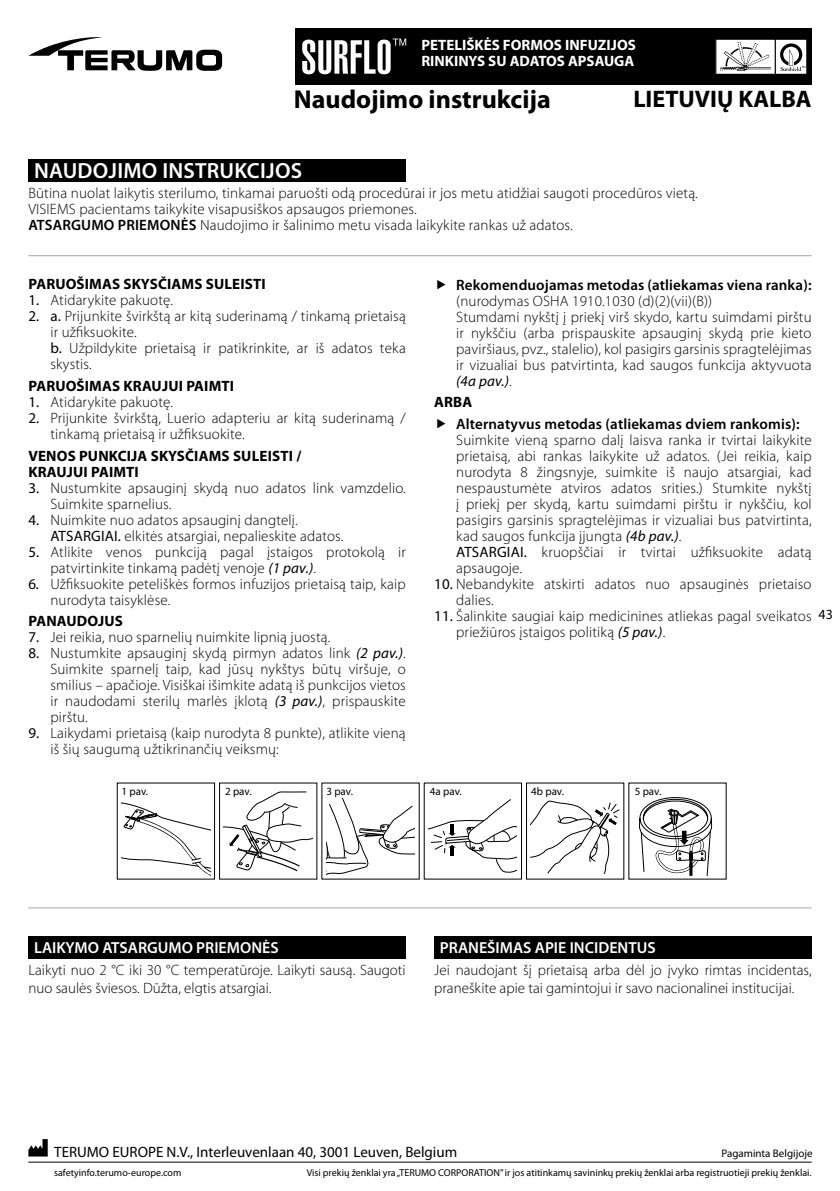
<style>
.page{position:relative;width:840px;height:1191px;background:#fff}
.page>*{position:absolute;margin:0;border:0;box-sizing:border-box;transform-origin:0 0}
.t1{font:700 26px "Myriad Pro";color:#000}
.t2{font:700 24px "Myriad Pro";color:#000}
.t3{font:600 22px "Myriad Pro";letter-spacing:.01em;color:#fff}
.t4{font:600 16px "Myriad Pro";color:#fff}
.t5{font:300 15px/16px "Myriad Pro";letter-spacing:.01em;color:#000}
.t6{font:700 15px/16px "Myriad Pro";letter-spacing:.01em;color:#000}
.t7{font:600 15px "Myriad Pro";letter-spacing:.01em;color:#000}
.t8{font:15px "Myriad Pro";color:#000}
.t9{font:700 15px/16px "Myriad Pro";color:#fff}
.t10{font:14px "Myriad Pro";color:#000}
.t11{font:11px "Myriad Pro";color:#000}
.t12{font:10px "Myriad Pro";color:#000}
.s1{font-weight:600}
.s2{font-weight:400}
.s3{font-weight:400;font-style:italic}
</style>
<div class="page">
<hr style="left:28px;top:1161px;width:783px;height:1px;background:#000">
<div style="left:28px;top:159px;width:377px;height:22px;background:#000"></div>
<svg style="left:28px;top:1139px;width:20px;height:17px"></svg>
<hr style="left:28px;top:255px;width:783px;height:1px;background:#a6a5a5">
<svg style="left:116px;top:782px;width:610px;height:98px"></svg>
<svg style="left:122px;top:795px;width:88px;height:80px"></svg>
<svg style="left:224px;top:791px;width:88px;height:84px"></svg>
<svg style="left:326px;top:798px;width:88px;height:77px"></svg>
<svg style="left:428px;top:799px;width:88px;height:73px"></svg>
<svg style="left:530px;top:801px;width:89px;height:73px"></svg>
<svg style="left:636px;top:794px;width:79px;height:81px"></svg>
<div style="left:28px;top:935px;width:377px;height:23px;background:#000"></div>
<div style="left:434px;top:935px;width:377px;height:23px;background:#000"></div>
<hr style="left:28px;top:907px;width:783px;height:1px;background:#a8a8a7">
<div style="left:295px;top:28px;width:516px;height:57px;background:#000"></div>
<svg style="left:28px;top:37px;width:194px;height:34px"></svg>
<svg style="left:715px;top:39px;width:92px;height:36px;background:#c5c5c5"></svg>
<svg style="left:302px;top:39px;width:104px;height:35px"></svg>
<p class="t9" style="left:421px;top:36px;width:216px">PETELIŠKĖS FORMOS INFUZIJOS<br>RINKINYS SU ADATOS APSAUGA</p>
<h1 class="t1" style="left:294px;top:82px;width:258px">Naudojimo instrukcija</h1>
<h2 class="t2" style="left:633px;top:83px;width:180px">LIETUVIŲ KALBA</h2>
<h3 class="t3" style="left:34px;top:157px;width:269px">NAUDOJIMO INSTRUKCIJOS</h3>
<p class="t5" style="left:28px;top:185px;width:670px">Būtina nuolat laikytis sterilumo, tinkamai paruošti odą procedūrai ir jos metu atidžiai saugoti procedūros vietą.<br>VISIEMS pacientams taikykite visapusiškos apsaugos priemones.<br><span class="s1">ATSARGUMO PRIEMONĖS</span> Naudojimo ir šalinimo metu visada laikykite rankas už adatos.</p>
<p class="t6" style="left:28px;top:276px;width:239px">PARUOŠIMAS SKYSČIAMS SULEISTI</p>
<p class="t5" style="left:28px;top:292px;width:146px"><span class="s2">1.</span> Atidarykite pakuotę.</p>
<p class="t5" style="left:50px;top:308px;width:357px;text-indent:-22px"><span class="s2">2. a.</span> Prijunkite švirkštą ar kitą suderinamą / tinkamą prietaisą ir užfiksuokite.<br><span class="s2">b.</span> Užpildykite prietaisą ir patikrinkite, ar iš adatos teka skystis.</p>
<p class="t6" style="left:28px;top:377px;width:207px">PARUOŠIMAS KRAUJUI PAIMTI</p>
<p class="t5" style="left:28px;top:394px;width:146px"><span class="s2">1.</span> Atidarykite pakuotę.</p>
<p class="t5" style="left:50px;top:410px;width:357px;text-indent:-22px"><span class="s2">2.</span> Prijunkite švirkštą, Luerio adapteriu ar kitą suderinamą / tinkamą prietaisą ir užfiksuokite.</p>
<p class="t6" style="left:28px;top:447px;width:274px">VENOS PUNKCIJA SKYSČIAMS SULEISTI /<br>KRAUJUI PAIMTI</p>
<p class="t5" style="left:50px;top:479px;width:357px;text-indent:-22px"><span class="s2">3.</span> Nustumkite apsauginį skydą nuo adatos link vamzdelio.<br>Suimkite sparnelius.</p>
<p class="t5" style="left:50px;top:511px;width:294px;text-indent:-22px"><span class="s2">4.</span> Nuimkite nuo adatos apsauginį dangtelį.<br><span class="s2">ATSARGIAI.</span> elkitės atsargiai, nepalieskite adatos.</p>
<p class="t5" style="left:50px;top:543px;width:357px;text-indent:-22px"><span class="s2">5.</span> Atlikite venos punkciją pagal įstaigos protokolą ir patvirtinkite tinkamą padėtį venoje <span class="s3">(1 pav.)</span>.</p>
<p class="t5" style="left:50px;top:575px;width:357px;text-indent:-22px"><span class="s2">6</span><span class="s3">.</span> Užfiksuokite peteliškės formos infuzijos prietaisą taip, kaip nurodyta taisyklėse.</p>
<p class="t6" style="left:28px;top:613px;width:96px">PANAUDOJUS</p>
<p class="t5" style="left:28px;top:629px;width:303px"><span class="s2">7.</span> Jei reikia, nuo sparnelių nuimkite lipnią juostą.</p>
<p class="t5" style="left:50px;top:645px;width:357px;text-align:justify;text-indent:-22px"><span class="s2">8.</span> Nustumkite apsauginį skydą pirmyn adatos link <span class="s3">(2 pav.)</span>.<br>Suimkite sparnelį taip, kad jūsų nykštys būtų viršuje, o smilius – apačioje. Visiškai išimkite adatą iš punkcijos vietos ir naudodami sterilų marlės įklotą <span class="s3">(3 pav.)</span>, prispauskite pirštu.</p>
<p class="t5" style="left:50px;top:725px;width:356px;text-indent:-22px"><span class="s2">9.</span> Laikydami prietaisą (kaip nurodyta 8 punkte), atlikite vieną iš šių saugumą užtikrinančių veiksmų:</p>
<p class="t7" style="left:456px;top:275px;width:356px">Rekomenduojamas metodas (atliekamas viena ranka):</p>
<p class="t5" style="left:456px;top:292px;width:357px">(nurodymas OSHA 1910.1030 (d)(2)(vii)(B))<br>Stumdami nykštį į priekį virš skydo, kartu suimdami pirštu ir nykščiu (arba prispauskite apsauginį skydą prie kieto paviršiaus, pvz., stalelio), kol pasigirs garsinis spragtelėjimas ir vizualiai bus patvirtinta, kad saugos funkcija aktyvuota <span class="s3">(4a pav.)</span>.</p>
<p class="t6" style="left:434px;top:394px;width:40px">ARBA</p>
<p class="t7" style="left:456px;top:414px;width:345px">Alternatyvus metodas (atliekamas dviem rankomis):</p>
<p class="t5" style="left:456px;top:432px;width:357px">Suimkite vieną sparno dalį laisva ranka ir tvirtai laikykite prietaisą, abi rankas laikykite už adatos. (Jei reikia, kaip nurodyta 8 žingsnyje, suimkite iš naujo atsargiai, kad nespaustumėte atviros adatos srities.) Stumkite nykštį į priekį per skydą, kartu suimdami pirštu ir nykščiu, kol pasigirs garsinis spragtelėjimas ir vizualiai bus patvirtinta, kad saugos funkcija įjungta <span class="s3">(4b pav.)</span>.<br><span class="s2">ATSARGIAI.</span> kruopščiai ir tvirtai užfiksuokite adatą apsaugoje.</p>
<p class="t5" style="left:456px;top:576px;width:357px;text-indent:-22px"><span class="s2">10.</span> Nebandykite atskirti adatos nuo apsauginės prietaiso dalies.</p>
<p class="t5" style="left:456px;top:608px;width:356px;text-indent:-22px"><span class="s2">11.</span> Šalinkite saugiai kaip medicinines atliekas pagal sveikatos priežiūros įstaigos politiką <span class="s3">(5 pav.)</span>.</p>
<p class="t10" style="left:818px;top:605px;width:16px">43</p>
<p class="t11" style="left:121px;top:784px;width:28px">1 pav.</p>
<p class="t11" style="left:225px;top:784px;width:28px">2 pav.</p>
<p class="t11" style="left:326px;top:784px;width:28px">3 pav.</p>
<p class="t11" style="left:429px;top:784px;width:33px">4a pav.</p>
<p class="t11" style="left:531px;top:784px;width:34px">4b pav.</p>
<p class="t11" style="left:634px;top:784px;width:28px">5 pav.</p>
<p class="t4" style="left:34px;top:938px;width:246px">LAIKYMO ATSARGUMO PRIEMONĖS</p>
<p class="t5" style="left:28px;top:961px;width:378px;line-height:18px">Laikyti nuo 2 °C iki 30 °C temperatūroje. Laikyti sausą. Saugoti nuo saulės šviesos. Dūžta, elgtis atsargiai.</p>
<p class="t4" style="left:439px;top:938px;width:217px">PRANEŠIMAS APIE INCIDENTUS</p>
<p class="t5" style="left:434px;top:961px;width:379px;line-height:18px">Jei naudojant šį prietaisą arba dėl jo įvyko rimtas incidentas, praneškite apie tai gamintojui ir savo nacionalinei institucijai.</p>
<p class="t8" style="left:54px;top:1142px;width:404px">TERUMO EUROPE N.V., Interleuvenlaan 40, 3001 Leuven, Belgium</p>
<p class="t11" style="left:721px;top:1146px;width:93px">Pagaminta Belgijoje</p>
<p class="t12" style="left:54px;top:1166px;width:129px">safetyinfo.terumo-europe.com</p>
<p class="t12" style="left:306px;top:1166px;width:506px">Visi prekių ženklai yra „TERUMO CORPORATION” ir jos atitinkamų savininkų prekių ženklai arba registruotieji prekių ženklai.</p>
</div>
